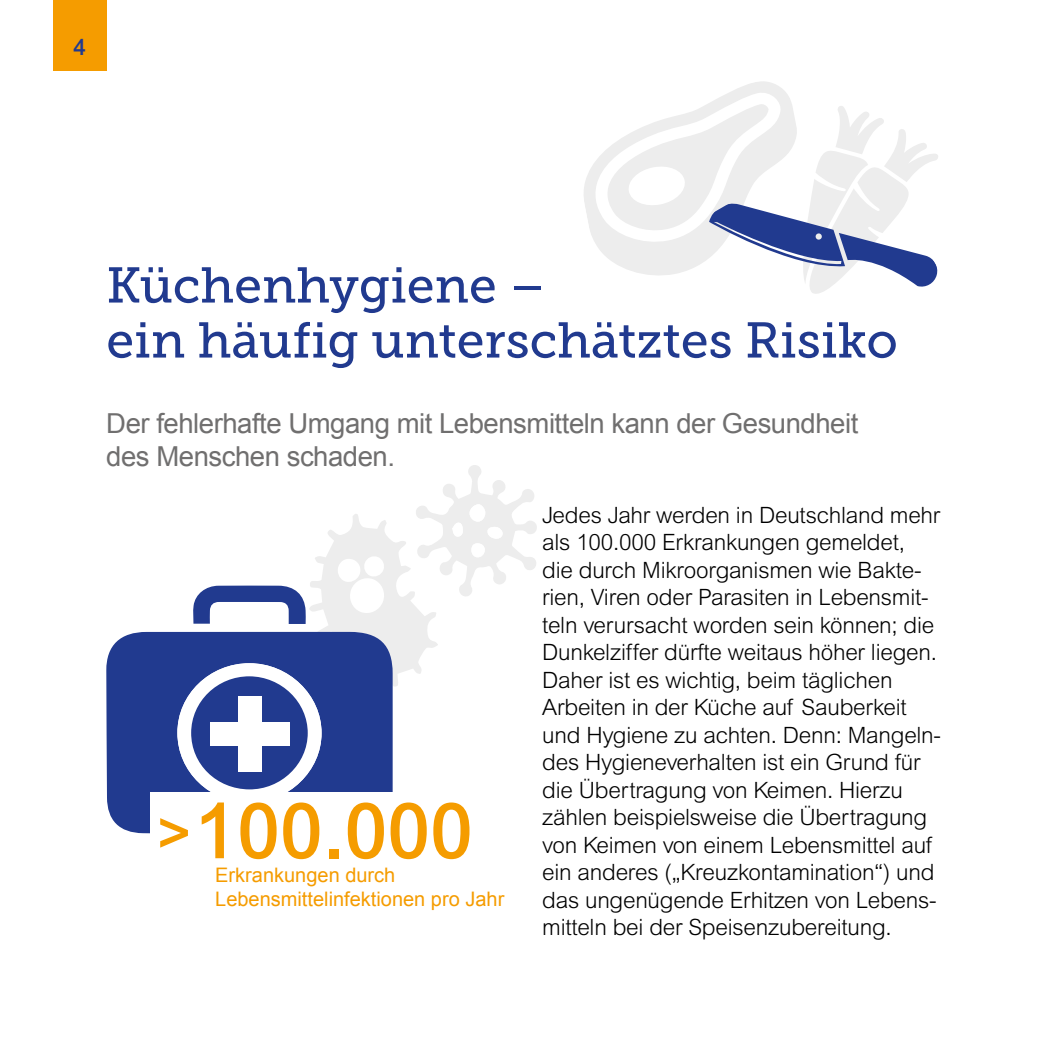
<style>
.page{position:relative;width:1049px;height:1049px;background:#fff}
.page>*{position:absolute;margin:0;border:0;box-sizing:border-box;transform-origin:0 0}
.t1{font:500 77.5px "Arial MT Pro";color:#f59c00}
.t2{font:50px/55px "Museo Slab 500";color:#213a8f}
.t3{font:27.5px/33px "Arial";letter-spacing:-.015em;color:#706f6f}
.t4{font:300 22.5px/27.5px "Arial MT Pro";letter-spacing:-.01em;color:#000}
.t5{font:500 22.5px "Arial MT Pro";color:#213a8f}
.t6{font:20px/24px "Arial";color:#f59c00}
.s1{font-size:57.5px}
</style>
<div class="page">
<div style="left:53px;top:0;width:53px;height:71px;background:#f59c00"></div>
<svg style="left:584px;top:81px;width:354px;height:213px"></svg>
<div style="left:106px;top:632px;width:71px;height:202px;background:#213a8f"></div>
<svg style="left:177px;top:465px;width:360px;height:327px"></svg>
<div style="left:191px;top:676px;width:117px;height:114px;background:#213a8f;border-radius:50%"></div>
<div style="left:238px;top:696px;width:24px;height:76px;background:#fff"></div>
<div style="left:210px;top:722px;width:79px;height:24px;background:#fff"></div>
<div style="left:150px;top:792px;width:357px;height:124px;background:#fff"></div>
<p class="t5" style="left:74px;top:34px;width:14px">4</p>
<h2 class="t2" style="left:106px;top:258px;width:793px">Küchenhygiene –<br>ein häufig unterschätztes Risiko</h2>
<p class="t3" style="left:106px;top:407px;width:753px">Der fehlerhafte Umgang mit Lebensmitteln kann der Gesundheit des Menschen schaden.</p>
<h1 class="t1" style="left:157px;top:785px;width:317px"><span class="s1">&gt;</span>100.000</h1>
<p class="t6" style="left:215px;top:863px;width:291px">Erkrankungen durch<br>Lebensmittelinfektionen pro Jahr</p>
<p class="t4" style="left:542px;top:501px;width:400px">Jedes Jahr werden in Deutschland mehr als 100.000 Erkrankungen gemeldet, die durch Mikroorganismen wie Bakte&shy;rien, Viren oder Parasiten in Lebensmit&shy;teln verursacht worden sein können; die Dunkelziffer dürfte weitaus höher liegen.<br>Daher ist es wichtig, beim täglichen Arbeiten in der Küche auf Sauberkeit und Hygiene zu achten. Denn: Mangeln&shy;des Hygieneverhalten ist ein Grund für die Übertragung von Keimen. Hierzu zählen beispielsweise die Übertragung von Keimen von einem Lebensmittel auf ein anderes („Kreuzkontamination“) und das ungenügende Erhitzen von Lebens&shy;mitteln bei der Speisenzubereitung.</p>
</div>
